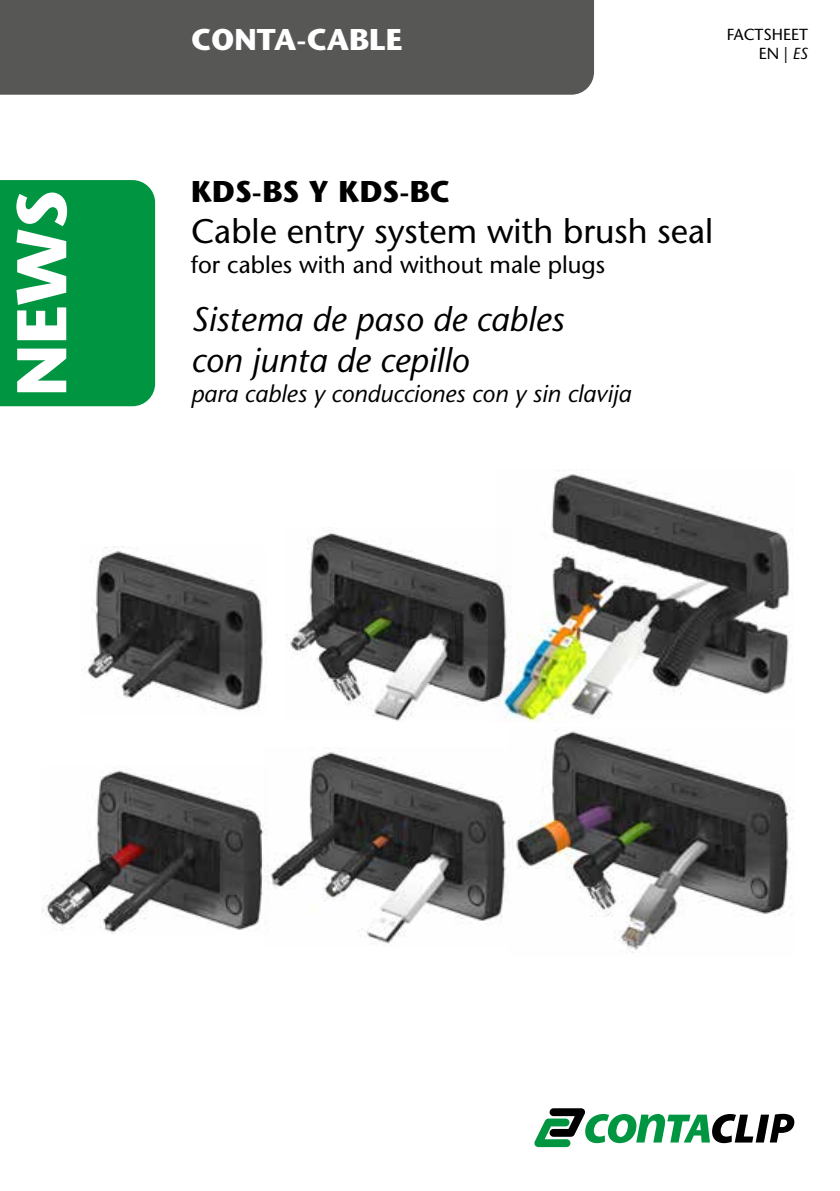
<style>
.page{position:relative;width:840px;height:1191px;background:#fff}
.page>*{position:absolute;margin:0;border:0;box-sizing:border-box;transform-origin:0 0}
.t1{font:700 70px "Stone Sans Std";color:#fff}
.t2{font:italic 500 34px/40.8px "Stone Sans Std";color:#000}
.t3{font:500 34px "Stone Sans Std";color:#000}
.t4{font:700 30px "Stone Sans Std";color:#000}
.t5{font:700 30px "Stone Sans Std";color:#fff}
.t6{font:italic 500 24px "Stone Sans Std";color:#000}
.t7{font:500 24px "Stone Sans Std";color:#000}
.t8{font:500 16px "Stone Sans Std";color:#000}
.s1{font-style:italic}
</style>
<div class="page">
<img style="left:87px;top:546px;width:178px;height:166px">
<img style="left:42px;top:770px;width:222px;height:164px">
<div style="left:0;top:180px;width:155px;height:226px;background:#009641"></div>
<div style="left:0;top:0;width:593px;height:95px;background:#575756"></div>
<img style="left:286px;top:530px;width:209px;height:191px">
<img style="left:495px;top:469px;width:295px;height:253px">
<img style="left:264px;top:752px;width:242px;height:192px">
<img style="left:508px;top:730px;width:284px;height:223px">
<svg style="left:534px;top:1108px;width:259px;height:39px"></svg>
<h1 class="t1" style="left:0;top:396px;width:208px;rotate:-90deg">NEWS</h1>
<p class="t5" style="left:191px;top:22px;width:213px">CONTA-CABLE</p>
<p class="t8" style="left:726px;top:25px;width:83px">FACTSHEET</p>
<p class="t8" style="left:758px;top:44px;width:51px">EN | <span class="s1">ES</span></p>
<p class="t4" style="left:191px;top:174px;width:260px">KDS-BS Y KDS-BC</p>
<p class="t3" style="left:191px;top:211px;width:523px">Cable entry system with brush seal</p>
<p class="t7" style="left:191px;top:250px;width:415px">for cables with and without male plugs</p>
<p class="t2" style="left:191px;top:298px;width:374px">Sistema de paso de cables con junta de cepillo</p>
<p class="t6" style="left:191px;top:379px;width:441px">para cables y conducciones con y sin clavija</p>
</div>
